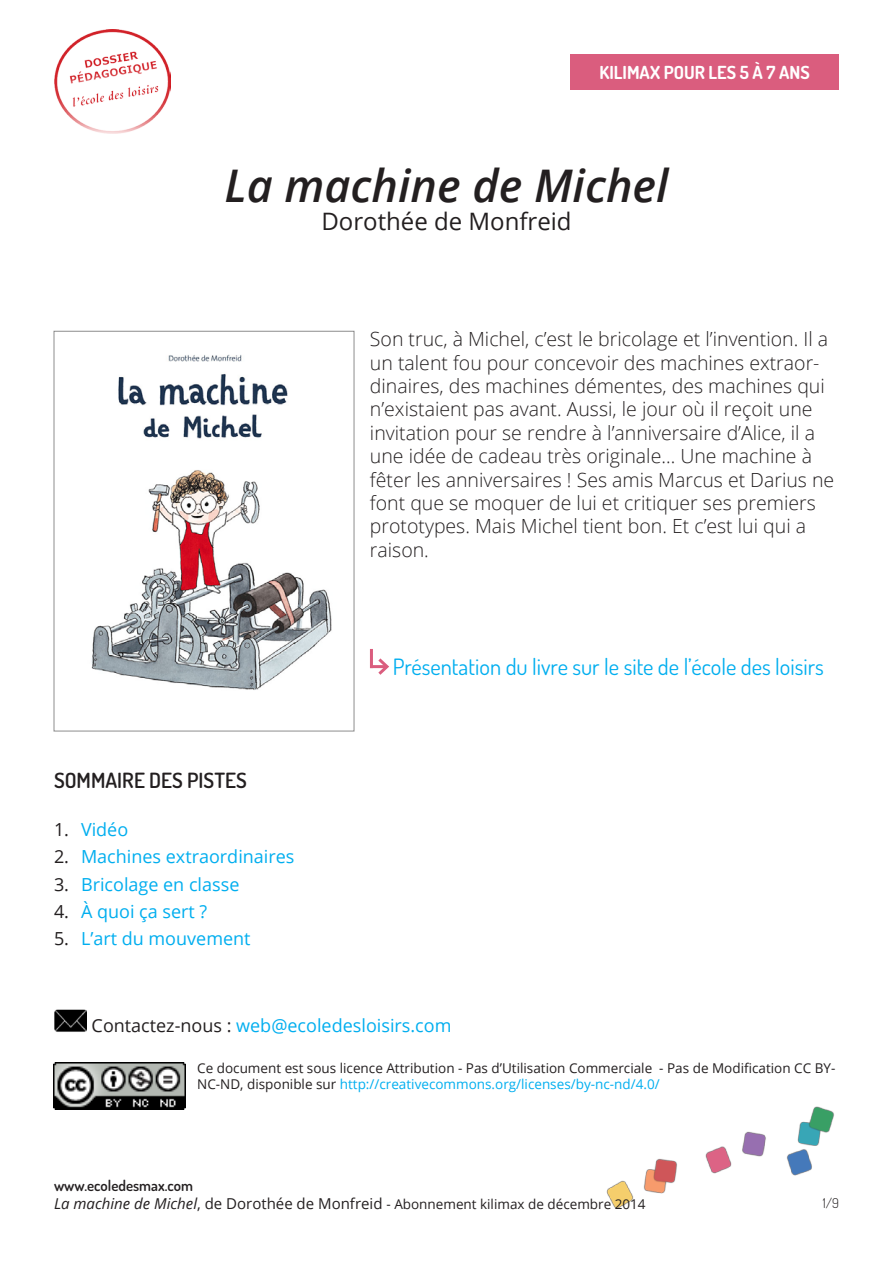
<style>
.page{position:relative;width:893px;height:1263px;background:#fff}
.page>*{position:absolute;margin:0;border:0;box-sizing:border-box;transform-origin:0 0}
.t1{font:italic 600 45px "Open Sans";color:#231f20}
.t2{font:24px "Open Sans";color:#231f20}
.t3{font:22.5px "Dosis";color:#00aeef}
.t4{font:600 21px "Dosis";color:#231f20}
.t5{font:300 19.5px/23.4px "Open Sans";color:#231f20}
.t6{font:18px "Open Sans";color:#00aeef}
.t7{font:700 18px "Dosis";color:#fff}
.t8{font:600 15px "Dosis";color:#231f20}
.Texte_courant{font:13.5px/16.2px "Open Sans";color:#231f20}
.t9{font:300 13.5px "Dosis";color:#231f20}
.s1{color:#231f20}
.s2{color:#00aeef}
.s3{font-style:italic;font-size:15px}
.s4{font-size:15px}
</style>
<div class="page">
<img style="left:54px;top:30px;width:117px;height:103px">
<img style="left:606px;top:1106px;width:228px;height:103px">
<img style="left:91px;top:354px;width:241px;height:336px">
<div style="left:54px;top:331px;width:300px;height:400px;border:1px solid #8d8d8d"></div>
<img style="left:54px;top:1009px;width:33px;height:23px">
<hr style="left:370px;top:649px;width:3px;height:19px;background:#da5d7e">
<hr style="left:370px;top:665px;width:17px;height:3px;background:#da5d7e">
<svg style="left:375px;top:658px;width:14px;height:17px"></svg>
<img style="left:54px;top:1063px;width:132px;height:46px">
<div style="left:570px;top:54px;width:269px;height:36px;background:#da5d7e"></div>
<p class="t7" style="left:599px;top:60px;width:212px">KILIMAX POUR LES 5 À 7 ANS</p>
<p class="t1" style="left:224px;top:154px;width:446px">La machine de Michel</p>
<p class="t2" style="left:321px;top:205px;width:252px">Dorothée de Monfreid</p>
<p class="t5" style="left:370px;top:327px;width:466px">Son truc, à Michel, c’est le bricolage et l’invention. Il a un talent fou pour concevoir des machines extraor&shy;dinaires, des machines démentes, des machines qui n’existaient pas avant. Aussi, le jour où il reçoit une invitation pour se rendre à l’anniversaire d’Alice, il a une idée de cadeau très originale… Une machine à fêter les anniversaires ! Ses amis Marcus et Darius ne font que se moquer de lui et critiquer ses premiers prototypes. Mais Michel tient bon. Et c’est lui qui a raison.</p>
<p class="t4" style="left:54px;top:766px;width:194px">SOMMAIRE DES PISTES</p>
<p class="t6" style="left:54px;top:818px;width:76px"><span class="s1">1.</span> Vidéo</p>
<p class="t6" style="left:54px;top:845px;width:242px"><span class="s1">2.</span> Machines extraordinaires</p>
<p class="t6" style="left:54px;top:872px;width:187px"><span class="s1">3.</span> Bricolage en classe</p>
<p class="t6" style="left:54px;top:899px;width:155px"><span class="s1">4.</span> À quoi ça sert ?</p>
<p class="t6" style="left:54px;top:926px;width:198px"><span class="s1">5.</span> L’art du mouvement</p>
<p class="t3" style="left:393px;top:652px;width:432px">Présentation du livre sur le site de l’école des loisirs</p>
<p class="t6" style="left:92px;top:1013px;width:361px"><span class="s1">Contactez-nous :</span> web@ecoledesloisirs.com</p>
<p class="Texte_courant" style="left:197px;top:1060px;width:640px">Ce document est sous licence Attribution - Pas d’Utilisation Commerciale - Pas de Modification CC BY-<br>NC-ND, disponible sur <span class="s2">http://creativecommons.org/licenses/by-nc-nd/4.0/</span></p>
<p class="t8" style="left:54px;top:1176px;width:141px">www.ecoledesmax.com</p>
<p class="Texte_courant" style="left:54px;top:1195px;width:593px"><span class="s3">La machine de Michel</span><span class="s4">, de Dorothée de Monfreid</span> - Abonnement kilimax de décembre 2014</p>
<p class="t9" style="left:823px;top:1194px;width:18px">1/9</p>
</div>
